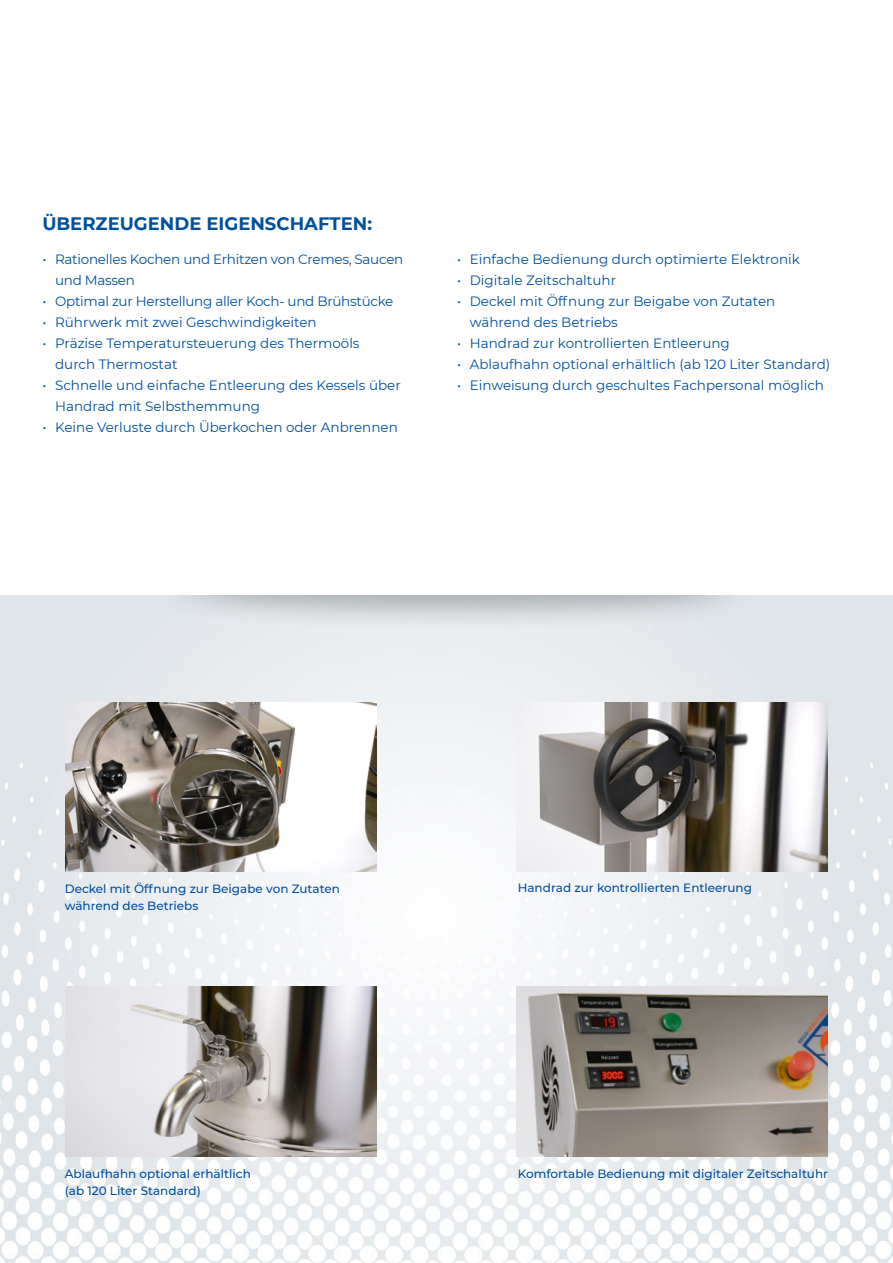
<style>
.page{position:relative;width:893px;height:1263px;background:#fff}
.page>*{position:absolute;margin:0;border:0;box-sizing:border-box;transform-origin:0 0}
.t1{font:700 18px "Montserrat";color:#004f9f}
.t2{font:13.5px/21px "Montserrat";color:#004f9f}
.t3{font:13.5px/21px "Montserrat";letter-spacing:-.02em;color:#004f9f}
.t4{font:500 12px/16.5px "Montserrat";color:#004f9f}
</style>
<div class="page">
<img style="left:0;top:595px;width:893px;height:668px">
<img style="left:154px;top:595px;width:610px;height:148px">
<img style="left:66px;top:702px;width:311px;height:170px">
<img style="left:66px;top:987px;width:311px;height:169px">
<img style="left:516px;top:702px;width:311px;height:170px">
<img style="left:516px;top:987px;width:311px;height:169px">
<h1 class="t1" style="left:42px;top:211px;width:331px">ÜBERZEUGENDE EIGENSCHAFTEN:</h1>
<p class="t3" style="left:55px;top:248px;width:350px;text-indent:-13px">• Rationelles Kochen und Erhitzen von Cremes, Saucen und Massen</p>
<p class="t3" style="left:42px;top:290px;width:353px">• Optimal zur Herstellung aller Koch- und Brühstücke</p>
<p class="t2" style="left:42px;top:311px;width:276px">• Rührwerk mit zwei Geschwindigkeiten</p>
<p class="t2" style="left:55px;top:332px;width:306px;text-indent:-13px">• Präzise Temperatursteuerung des Thermoöls durch Thermostat</p>
<p class="t2" style="left:55px;top:374px;width:347px;text-indent:-13px">• Schnelle und einfache Entleerung des Kessels über<br>Handrad mit Selbsthemmung</p>
<p class="t2" style="left:42px;top:416px;width:357px">• Keine Verluste durch Überkochen oder Anbrennen</p>
<p class="t2" style="left:457px;top:248px;width:344px">• Einfache Bedienung durch optimierte Elektronik</p>
<p class="t2" style="left:457px;top:269px;width:161px">• Digitale Zeitschaltuhr</p>
<p class="t2" style="left:470px;top:290px;width:307px;text-indent:-13px">• Deckel mit Öffnung zur Beigabe von Zutaten während des Betriebs</p>
<p class="t2" style="left:457px;top:332px;width:274px">• Handrad zur kontrollierten Entleerung</p>
<p class="t2" style="left:457px;top:353px;width:375px">• Ablaufhahn optional erhältlich (ab 120 Liter Standard)</p>
<p class="t2" style="left:457px;top:374px;width:368px">• Einweisung durch geschultes Fachpersonal möglich</p>
<p class="t4" style="left:65px;top:880px;width:277px">Deckel mit Öffnung zur Beigabe von Zutaten während des Betriebs</p>
<p class="t4" style="left:518px;top:879px;width:236px">Handrad zur kontrollierten Entleerung</p>
<p class="t4" style="left:65px;top:1165px;width:188px">Ablaufhahn optional erhältlich (ab 120 Liter Standard)</p>
<p class="t4" style="left:518px;top:1165px;width:312px">Komfortable Bedienung mit digitaler Zeitschaltuhr</p>
</div>
